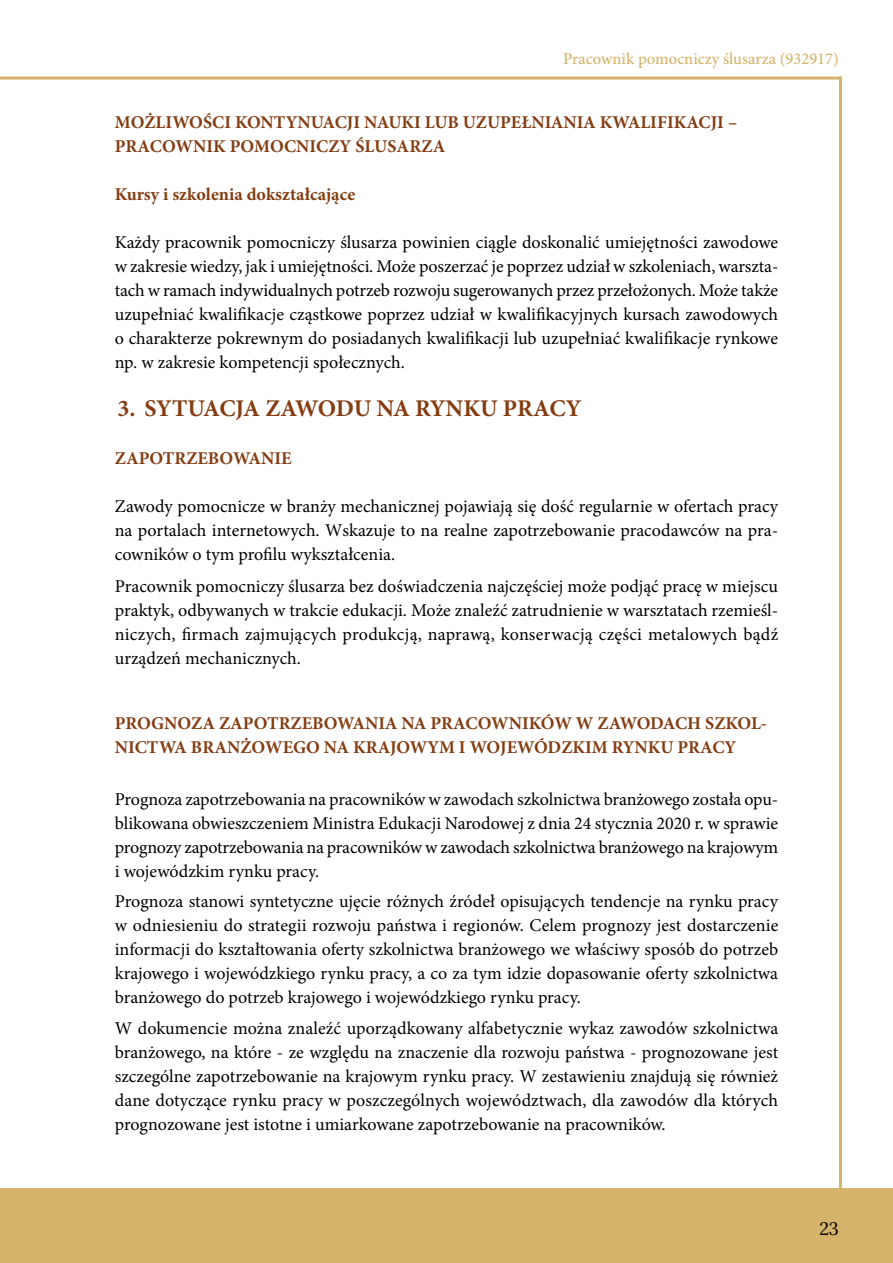
<style>
.page{position:relative;width:893px;height:1263px;background:#fff}
.page>*{position:absolute;margin:0;border:0;box-sizing:border-box;transform-origin:0 0}
.t1{font:700 24px "Minion Pro";letter-spacing:-.01em;color:#843d12}
.t2{font:18px/24px "Minion Pro";color:#000;text-align:justify}
.t3{font:700 18px/24px "Minion Pro";color:#843d12}
.t4{font:18px "Lora";color:#000}
.t5{font:500 16.5px "Minion Pro";color:#d5b36b}
</style>
<div class="page">
<div style="left:0;top:1188px;width:893px;height:75px;background:#d5b36b"></div>
<hr style="left:839px;top:77px;width:3px;height:1113px;background:#d5b36b">
<hr style="left:0;top:77px;width:842px;height:3px;background:#d5b36b">
<p class="t5" style="left:563px;top:48px;width:277px">Pracownik pomocniczy ślusarza (932917)</p>
<p class="t3" style="left:115px;top:110px;width:624px">MOŻLIWOŚCI KONTYNUACJI NAUKI LUB UZUPEŁNIANIA KWALIFIKACJI –<br>PRACOWNIK POMOCNICZY ŚLUSARZA</p>
<p class="t3" style="left:115px;top:182px;width:242px">Kursy i szkolenia dokształcające</p>
<p class="t2" style="left:115px;top:230px;width:665px">Każdy pracownik pomocniczy ślusarza powinien ciągle doskonalić umiejętności zawodowe w zakresie wiedzy, jak i umiejętności. Może poszerzać je poprzez udział w szkoleniach, warszta&shy;tach w ramach indywidualnych potrzeb rozwoju sugerowanych przez przełożonych. Może także uzupełniać kwalifikacje cząstkowe poprzez udział w kwalifikacyjnych kursach zawodowych o charakterze pokrewnym do posiadanych kwalifikacji lub uzupełniać kwalifikacje rynkowe np. w zakresie kompetencji społecznych.</p>
<h1 class="t1" style="left:118px;top:391px;width:465px">3. SYTUACJA ZAWODU NA RYNKU PRACY</h1>
<p class="t3" style="left:115px;top:446px;width:178px">ZAPOTRZEBOWANIE</p>
<p class="t2" style="left:115px;top:494px;width:665px">Zawody pomocnicze w branży mechanicznej pojawiają się dość regularnie w ofertach pracy na portalach internetowych. Wskazuje to na realne zapotrzebowanie pracodawców na pra&shy;cowników o tym profilu wykształcenia.</p>
<p class="t2" style="left:115px;top:575px;width:665px">Pracownik pomocniczy ślusarza bez doświadczenia najczęściej może podjąć pracę w miejscu praktyk, odbywanych w trakcie edukacji. Może znaleźć zatrudnienie w warsztatach rzemieśl&shy;niczych, firmach zajmujących produkcją, naprawą, konserwacją części metalowych bądź urządzeń mechanicznych.</p>
<p class="t3" style="left:115px;top:711px;width:654px">PROGNOZA ZAPOTRZEBOWANIA NA PRACOWNIKÓW W ZAWODACH SZKOL-<br>NICTWA BRANŻOWEGO NA KRAJOWYM I WOJEWÓDZKIM RYNKU PRACY</p>
<p class="t2" style="left:115px;top:787px;width:665px">Prognoza zapotrzebowania na pracowników w zawodach szkolnictwa branżowego została opu&shy;blikowana obwieszczeniem Ministra Edukacji Narodowej z dnia 24 stycznia 2020 r. w sprawie prognozy zapotrzebowania na pracowników w zawodach szkolnictwa branżowego na krajowym i wojewódzkim rynku pracy.</p>
<p class="t2" style="left:115px;top:890px;width:665px">Prognoza stanowi syntetyczne ujęcie różnych źródeł opisujących tendencje na rynku pracy w odniesieniu do strategii rozwoju państwa i regionów. Celem prognozy jest dostarczenie informacji do kształtowania oferty szkolnictwa branżowego we właściwy sposób do potrzeb krajowego i wojewódzkiego rynku pracy, a co za tym idzie dopasowanie oferty szkolnictwa branżowego do potrzeb krajowego i wojewódzkiego rynku pracy.</p>
<p class="t2" style="left:115px;top:1016px;width:665px">W dokumencie można znaleźć uporządkowany alfabetycznie wykaz zawodów szkolnictwa branżowego, na które - ze względu na znaczenie dla rozwoju państwa - prognozowane jest szczególne zapotrzebowanie na krajowym rynku pracy. W zestawieniu znajdują się również dane dotyczące rynku pracy w poszczególnych województwach, dla zawodów dla których prognozowane jest istotne i umiarkowane zapotrzebowanie na pracowników.</p>
<p class="t4" style="left:819px;top:1215px;width:21px">23</p>
</div>
